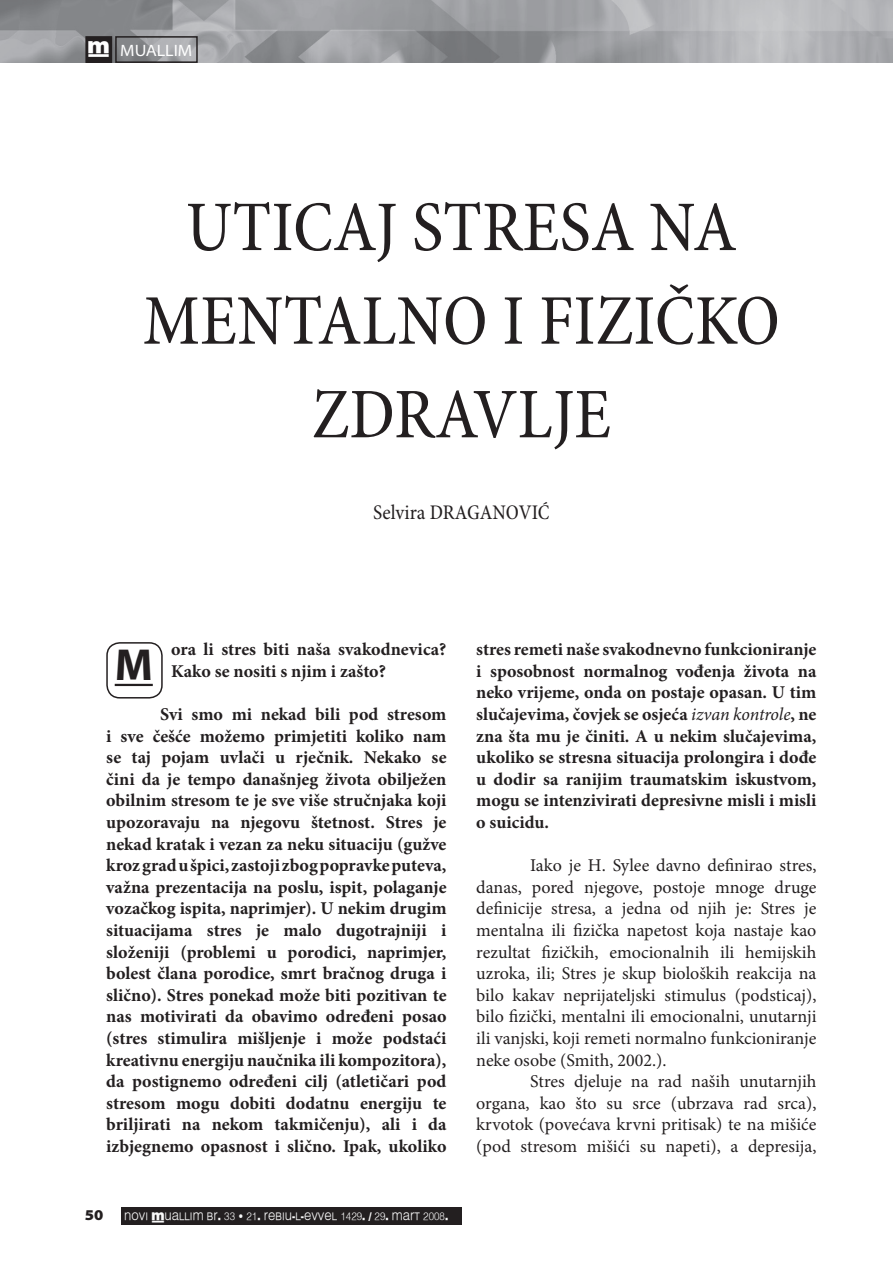
<style>
.page{position:relative;width:893px;height:1263px;background:#fff}
.page>*{position:absolute;margin:0;border:0;box-sizing:border-box;transform-origin:0 0}
.t1{font:condensed 72px/93.6px "Minion Pro";color:#231f20;text-align:center}
.t2{font:700 45px "Myriad Pro";color:#231f20}
.t3{font:condensed 21px "Minion Pro";color:#231f20}
.t4{font:700 18px/21.6px "Minion Pro";color:#231f20;text-align:justify}
.t5{font:18px/21.6px "Minion Pro";color:#231f20;text-align:justify}
.t6{font:semi-expanded 16.5px "Myriad Pro";color:#fff}
.t7{font:900 semi-expanded 15px "Myriad Pro";color:#231f20}
.t8{font:10.8px "Muallim";color:#f9f9f9;scale:.91 1}
.s1{font-family:"Muallim";font-stretch:normal}
.s2{font-weight:400;font-style:italic}
</style>
<div class="page">
<img style="left:0;top:0;width:893px;height:62px">
<div style="left:86px;top:37px;width:25px;height:25px;background:#231f20"></div>
<div style="left:85px;top:36px;width:27px;height:27px;border:2px solid #231f20"></div>
<div style="left:115px;top:36px;width:83px;height:27px;border:2px solid #231f20"></div>
<div style="left:122px;top:1206px;width:340px;height:18px;background:#231f20"></div>
<hr style="left:115px;top:684px;width:38px;height:2px;background:#231f20">
<div style="left:106px;top:642px;width:57px;height:56px;border:2px solid #231f20;border-radius:13px"></div>
<p class="t6" style="left:88px;top:41px;width:106px"><span class="s1">†</span> MUALLIM</p>
<h1 class="t1" style="left:143px;top:183px;width:639px">UTICAJ STRESA NA<br>MENTALNO I FIZIČKO<br>ZDRAVLJE</h1>
<p class="t3" style="left:373px;top:500px;width:178px">Selvira DRAGANOVIĆ</p>
<h2 class="t2" style="left:115px;top:636px;width:40px">M</h2>
<p class="t4" style="left:171px;top:638px;width:277px">ora li stres biti naša svakodnevica?<br>Kako se nositi s njim i zašto?</p>
<p class="t4" style="left:106px;top:703px;width:342px;text-indent:54px">Svi smo mi nekad bili pod stresom i sve češće možemo primjetiti koliko nam se taj pojam uvlači u rječnik. Nekako se čini da je tempo današnjeg života obilježen obilnim stresom te je sve više stručnjaka koji upozoravaju na njegovu štetnost. Stres je nekad kratak i vezan za neku situaciju (gužve kroz grad u špici, zastoji zbog popravke puteva, važna prezentacija na poslu, ispit, polaganje vozačkog ispita, naprimjer). U nekim drugim situacijama stres je malo dugotrajniji i složeniji (problemi u porodici, naprimjer, bolest člana porodice, smrt bračnog druga i slično). Stres ponekad može biti pozitivan te nas motivirati da obavimo određeni posao (stres stimulira mišljenje i može podstaći kreativnu energiju naučnika ili kompozitora), da postignemo određeni cilj (atletičari pod stresom mogu dobiti dodatnu energiju te briljirati na nekom takmičenju), ali i da izbjegnemo opasnost i slično. Ipak, ukoliko</p>
<p class="t7" style="left:85px;top:1207px;width:20px">50</p>
<p class="t8" style="left:124px;top:1209px;width:358px">NOVI †UALLIM BR. 33 • 21. REBIU-L-EVVEL 1429. / 29. MART 2008.</p>
<p class="t4" style="left:476px;top:638px;width:342px">stres remeti naše svakodnevno funkcioniranje i sposobnost normalnog vođenja života na neko vrijeme, onda on postaje opasan. U tim slučajevima, čovjek se osjeća <span class="s2">izvan kontrole</span>, ne zna šta mu je činiti. A u nekim slučajevima, ukoliko se stresna situacija prolongira i dođe u dodir sa ranijim traumatskim iskustvom, mogu se intenzivirati depresivne misli i misli o suicidu.</p>
<p class="t5" style="left:476px;top:855px;width:342px;text-indent:54px">Iako je H. Sylee davno definirao stres, danas, pored njegove, postoje mnoge druge definicije stresa, a jedna od njih je: Stres je mentalna ili fizička napetost koja nastaje kao rezultat fizičkih, emocionalnih ili hemijskih uzroka, ili; Stres je skup bioloških reakcija na bilo kakav neprijateljski stimulus (podsticaj), bilo fizički, mentalni ili emocionalni, unutarnji ili vanjski, koji remeti normalno funkcioniranje neke osobe (Smith, 2002.).</p>
<p class="t5" style="left:476px;top:1071px;width:342px;text-indent:54px">Stres djeluje na rad naših unutarnjih organa, kao što su srce (ubrzava rad srca), krvotok (povećava krvni pritisak) te na mišiće (pod stresom mišići su napeti), a depresija,</p>
</div>
